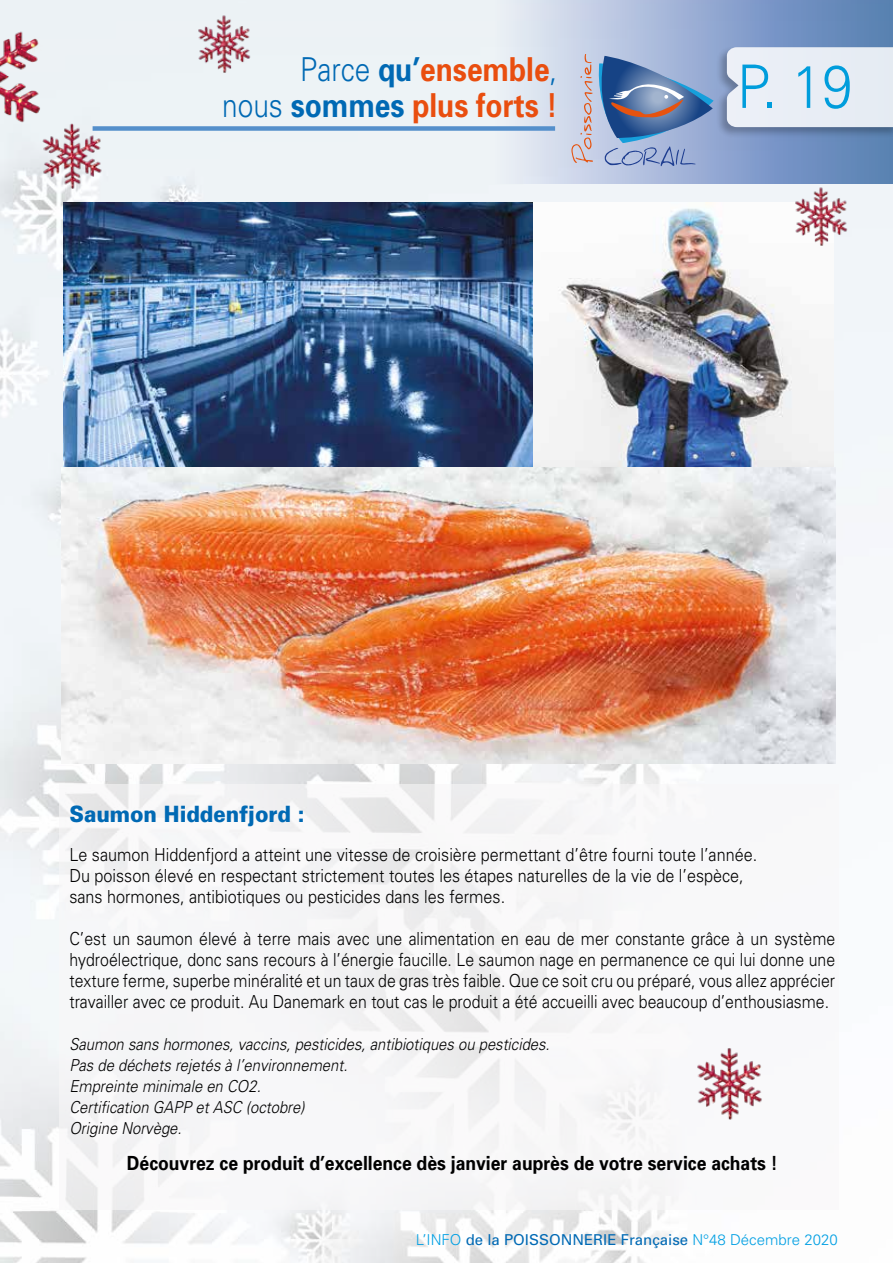
<style>
.page{position:relative;width:893px;height:1263px;background:#fff}
.page>*{position:absolute;margin:0;border:0;box-sizing:border-box;transform-origin:0 0}
.t1{font:300 60px "Univers";color:#009ddc;scale:.9 1}
.t2{font:700 33px/36px "Univers";color:#e94e0f;text-align:right;scale:.85 1}
.t3{font:900 22.5px "Univers";color:#0069b4;scale:.9 1}
.t4{font:700 19.5px "Univers";color:#000;scale:.9 1}
.t5{font:300 18px/21px "Univers";color:#000;text-align:justify;scale:.88 1}
.t6{font:300 18px/21px "Univers";color:#000;scale:.9 1}
.t7{font:italic 300 16.5px/21px "Univers";color:#000;scale:.9 1}
.t8{font:15px "Univers";color:#0069b4}
.s1{font-weight:300;color:#0069b4}
.s2{color:#0069b4}
.s3{font-weight:300;color:#009fe3}
</style>
<div class="page">
<img style="left:0;top:183px;width:893px;height:1080px">
<img style="left:63px;top:202px;width:471px;height:265px">
<img style="left:534px;top:202px;width:299px;height:265px">
<img style="left:61px;top:467px;width:774px;height:296px">
<div style="left:60px;top:784px;width:779px;height:426px;background:#f8f7f8"></div>
<img style="left:697px;top:1048px;width:65px;height:72px">
<img style="left:791px;top:186px;width:61px;height:60px">
<img style="left:38px;top:183px;width:68px;height:7px">
<svg style="left:0;top:0;width:893px;height:183px;background:#d4dbe7"></svg>
<div style="left:716px;top:46px;width:177px;height:93px;background:#000;opacity:.3"></div>
<div style="left:727px;top:47px;width:166px;height:80px;background:#e8edf5"></div>
<div style="left:93px;top:126px;width:462px;height:5px;background:#548fcb"></div>
<svg style="left:571px;top:54px;width:143px;height:112px;background:#8a9cbf"></svg>
<h2 class="t2" style="left:222px;top:50px;width:396px"><span class="s1">Parce</span> <span class="s2">qu’</span>ensemble<span class="s1">,<br>nous</span> <span class="s2">sommes</span> plus forts !</h2>
<h1 class="t1" style="left:737px;top:50px;width:129px">P. 19</h1>
<p class="t3" style="left:69px;top:800px;width:263px">Saumon Hiddenfjord :</p>
<p class="t6" style="left:69px;top:843px;width:766px">Le saumon Hiddenfjord a atteint une vitesse de croisière permettant d’être fourni toute l’année.<br>Du poisson élevé en respectant strictement toutes les étapes naturelles de la vie de l’espèce, sans hormones, antibiotiques ou pesticides dans les fermes.</p>
<p class="t5" style="left:69px;top:927px;width:872px">C’est un saumon élevé à terre mais avec une alimentation en eau de mer constante grâce à un système hydroélectrique, donc sans recours à l’énergie faucille. Le saumon nage en permanence ce qui lui donne une texture ferme, superbe minéralité et un taux de gras très faible. Que ce soit cru ou préparé, vous allez apprécier travailler avec ce produit. Au Danemark en tout cas le produit a été accueilli avec beaucoup d’enthousiasme.</p>
<p class="t7" style="left:69px;top:1033px;width:535px">Saumon sans hormones, vaccins, pesticides, antibiotiques ou pesticides.<br>Pas de déchets rejetés à l’environnement.<br>Empreinte minimale en CO2.<br>Certification GAPP et ASC (octobre)<br>Origine Norvège.</p>
<p class="t4" style="left:127px;top:1150px;width:724px">Découvrez ce produit d’excellence dès janvier auprès de votre service achats !</p>
<p class="t8" style="left:416px;top:1231px;width:424px"><span class="s3">L’INFO</span> de la POISSONNERIE Française <span class="s3">N°48 Décembre 2020</span></p>
</div>
